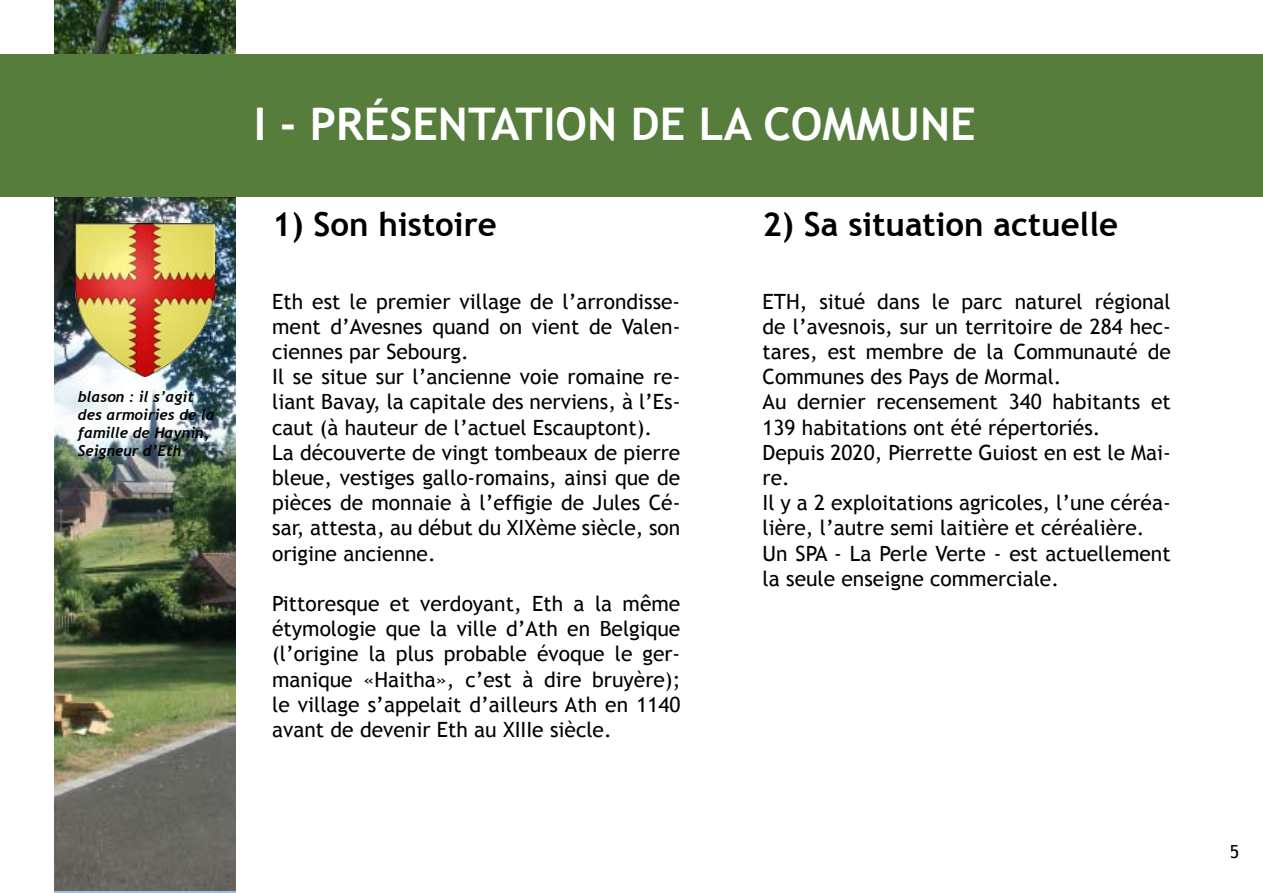
<style>
.page{position:relative;width:1263px;height:893px;background:#fff}
.page>*{position:absolute;margin:0;border:0;box-sizing:border-box;transform-origin:0 0}
.t1{font:700 45px "Trebuchet MS";color:#fff}
.t2{font:700 33px "Trebuchet MS";color:#000}
.t3{font:21px/25.2px "Trebuchet MS";color:#000}
.t4{font:18px "Trebuchet MS";color:#000}
.t5{font:italic 700 15px/18px "Trebuchet";color:#000}
</style>
<div class="page">
<img style="left:54px;top:0;width:181px;height:890px">
<div style="left:0;top:54px;width:1263px;height:142px;background:#567d3c"></div>
<img style="left:75px;top:223px;width:139px;height:153px">
<p class="t5" style="left:78px;top:388px;width:138px">blason : il s’agit des armoiries de la famille de Haynin,<br>Seigneur d’Eth</p>
<h1 class="t1" style="left:254px;top:96px;width:723px">I - PRÉSENTATION DE LA COMMUNE</h1>
<h2 class="t2" style="left:272px;top:203px;width:226px">1) Son histoire</h2>
<h2 class="t2" style="left:763px;top:203px;width:357px">2) Sa situation actuelle</h2>
<p class="t3" style="left:272px;top:289px;width:410px">Eth est le premier village de l’arrondisse&shy;ment d’Avesnes quand on vient de Valen&shy;ciennes par Sebourg.<br>Il se situe sur l’ancienne voie romaine re&shy;liant Bavay, la capitale des nerviens, à l’Es&shy;caut (à hauteur de l’actuel Escauptont).<br>La découverte de vingt tombeaux de pierre bleue, vestiges gallo-romains, ainsi que de pièces de monnaie à l’effigie de Jules Cé&shy;sar, attesta, au début du XIXème siècle, son origine ancienne.</p>
<p class="t3" style="left:272px;top:591px;width:410px;text-align:justify">Pittoresque et verdoyant, Eth a la même étymologie que la ville d’Ath en Belgique (l’origine la plus probable évoque le ger&shy;manique «Haitha», c’est à dire bruyère); le village s’appelait d’ailleurs Ath en 1140 avant de devenir Eth au XIIIe siècle.</p>
<p class="t3" style="left:763px;top:289px;width:410px">ETH, situé dans le parc naturel régional de l’avesnois, sur un territoire de 284 hec&shy;tares, est membre de la Communauté de Communes des Pays de Mormal.<br>Au dernier recensement 340 habitants et 139 habitations ont été répertoriés.<br>Depuis 2020, Pierrette Guiost en est le Mai&shy;re.<br>Il y a 2 exploitations agricoles, l’une céréa&shy;lière, l’autre semi laitière et céréalière.<br>Un SPA - La Perle Verte - est actuellement la seule enseigne commerciale.</p>
<p class="t4" style="left:1230px;top:841px;width:11px">5</p>
</div>
